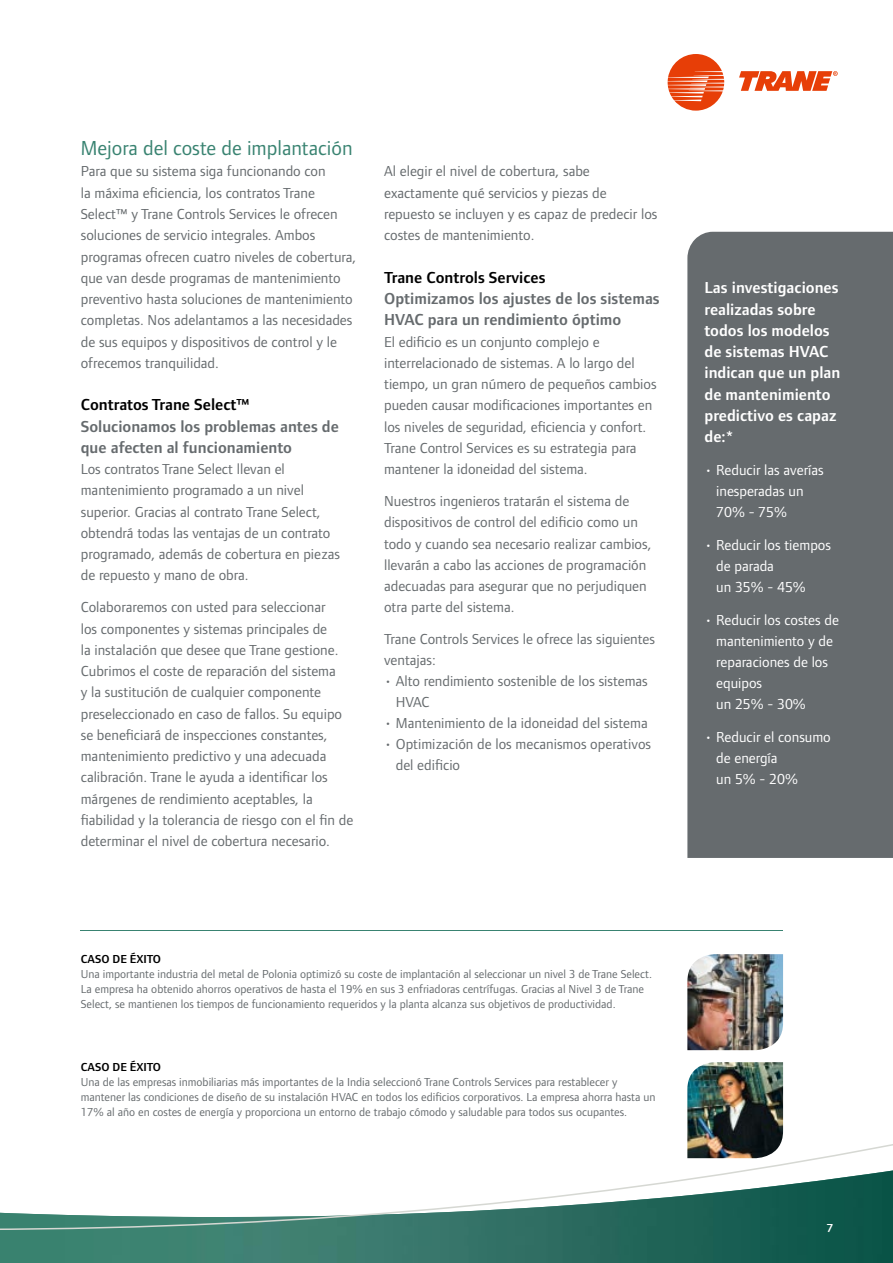
<style>
.page{position:relative;width:893px;height:1263px;background:#fff}
.page>*{position:absolute;margin:0;border:0;box-sizing:border-box;transform-origin:0 0}
.t1{font:21px "Foundry Form Sans";color:#398371}
.t2{font:600 16.5px/21.3px "Foundry Form Sans";color:#666b6e}
.t3{font:600 16.5px/21.3px "Foundry Form Sans";color:#fff}
.t4{font:600 16.5px "Foundry Form Sans";color:#000}
.t5{font:15px/21.3px "Foundry Form Sans";color:#666b6e}
.t6{font:15px/21px "Foundry Form Sans";color:#fff}
.t7{font:12px/15px "Foundry Form Sans";color:#666b6e}
.t8{font:600 12px "Foundry Form Sans";color:#000}
.t9{font:600 12px "Foundry Form Sans";color:#fff}
</style>
<div class="page">
<div style="left:687px;top:232px;width:206px;height:626px;background:#666b6e"></div>
<svg style="left:668px;top:54px;width:56px;height:57px"></svg>
<svg style="left:739px;top:71px;width:99px;height:20px"></svg>
<img style="left:0;top:1231px;width:893px;height:32px">
<svg style="left:0;top:1144px;width:893px;height:87px"></svg>
<img style="left:687px;top:954px;width:96px;height:96px">
<img style="left:687px;top:1062px;width:96px;height:96px">
<hr style="left:81px;top:930px;width:702px;height:1px;background:#398371">
<h1 class="t1" style="left:81px;top:136px;width:273px">Mejora del coste de implantación</h1>
<p class="t5" style="left:81px;top:161px;width:277px">Para que su sistema siga funcionando con<br>la máxima eficiencia, los contratos Trane Select™ y Trane Controls Services le ofrecen soluciones de servicio integrales. Ambos programas ofrecen cuatro niveles de cobertura, que van desde programas de mantenimiento preventivo hasta soluciones de mantenimiento completas. Nos adelantamos a las necesidades de sus equipos y dispositivos de control y le ofrecemos tranquilidad.</p>
<p class="t4" style="left:81px;top:395px;width:171px">Contratos Trane Select™</p>
<p class="t2" style="left:81px;top:416px;width:260px">Solucionamos los problemas antes de que afecten al funcionamiento</p>
<p class="t5" style="left:81px;top:458px;width:261px">Los contratos Trane Select llevan el mantenimiento programado a un nivel superior. Gracias al contrato Trane Select, obtendrá todas las ventajas de un contrato programado, además de cobertura en piezas de repuesto y mano de obra.</p>
<p class="t5" style="left:81px;top:597px;width:274px">Colaboraremos con usted para seleccionar<br>los componentes y sistemas principales de<br>la instalación que desee que Trane gestione.<br>Cubrimos el coste de reparación del sistema<br>y la sustitución de cualquier componente preseleccionado en caso de fallos. Su equipo se beneficiará de inspecciones constantes, mantenimiento predictivo y una adecuada calibración. Trane le ayuda a identificar los márgenes de rendimiento aceptables, la fiabilidad y la tolerancia de riesgo con el fin de determinar el nivel de cobertura necesario.</p>
<p class="t5" style="left:384px;top:161px;width:275px">Al elegir el nivel de cobertura, sabe exactamente qué servicios y piezas de repuesto se incluyen y es capaz de predecir los costes de mantenimiento.</p>
<p class="t4" style="left:384px;top:268px;width:163px">Trane Controls Services</p>
<p class="t2" style="left:384px;top:288px;width:277px">Optimizamos los ajustes de los sistemas<br>HVAC para un rendimiento óptimo</p>
<p class="t5" style="left:384px;top:331px;width:274px">El edificio es un conjunto complejo e interrelacionado de sistemas. A lo largo del tiempo, un gran número de pequeños cambios pueden causar modificaciones importantes en los niveles de seguridad, eficiencia y confort.<br>Trane Control Services es su estrategia para mantener la idoneidad del sistema.</p>
<p class="t5" style="left:384px;top:490px;width:269px">Nuestros ingenieros tratarán el sistema de dispositivos de control del edificio como un todo y cuando sea necesario realizar cambios, llevarán a cabo las acciones de programación adecuadas para asegurar que no perjudiquen otra parte del sistema.</p>
<p class="t5" style="left:384px;top:628px;width:272px">Trane Controls Services le ofrece las siguientes ventajas:</p>
<p class="t5" style="left:396px;top:671px;width:253px;text-indent:-12px">• Alto rendimiento sostenible de los sistemas<br>HVAC</p>
<p class="t5" style="left:384px;top:713px;width:265px">• Mantenimiento de la idoneidad del sistema</p>
<p class="t5" style="left:396px;top:734px;width:257px;text-indent:-12px">• Optimización de los mecanismos operativos del edificio</p>
<p class="t8" style="left:81px;top:952px;width:82px">CASO DE ÉXITO</p>
<p class="t7" style="left:81px;top:967px;width:573px">Una importante industria del metal de Polonia optimizó su coste de implantación al seleccionar un nivel 3 de Trane Select.<br>La empresa ha obtenido ahorros operativos de hasta el 19% en sus 3 enfriadoras centrífugas. Gracias al Nivel 3 de Trane<br>Select, se mantienen los tiempos de funcionamiento requeridos y la planta alcanza sus objetivos de productividad.</p>
<p class="t8" style="left:81px;top:1060px;width:82px">CASO DE ÉXITO</p>
<p class="t7" style="left:81px;top:1075px;width:576px">Una de las empresas inmobiliarias más importantes de la India seleccionó Trane Controls Services para restablecer y mantener las condiciones de diseño de su instalación HVAC en todos los edificios corporativos. La empresa ahorra hasta un<br>17% al año en costes de energía y proporciona un entorno de trabajo cómodo y saludable para todos sus ocupantes.</p>
<p class="t3" style="left:704px;top:277px;width:137px">Las investigaciones realizadas sobre todos los modelos de sistemas HVAC indican que un plan de mantenimiento predictivo es capaz de:*</p>
<p class="t6" style="left:716px;top:460px;width:109px;text-indent:-12px">• Reducir las averías inesperadas un<br>70% - 75%</p>
<p class="t6" style="left:716px;top:535px;width:116px;text-indent:-12px">• Reducir los tiempos de parada<br>un 35% - 45%</p>
<p class="t6" style="left:716px;top:610px;width:124px;text-indent:-12px">• Reducir los costes de mantenimiento y de reparaciones de los equipos<br>un 25% - 30%</p>
<p class="t6" style="left:716px;top:727px;width:116px;text-indent:-12px">• Reducir el consumo de energía<br>un 5% - 20%</p>
<p class="t9" style="left:826px;top:1220px;width:9px">7</p>
</div>
